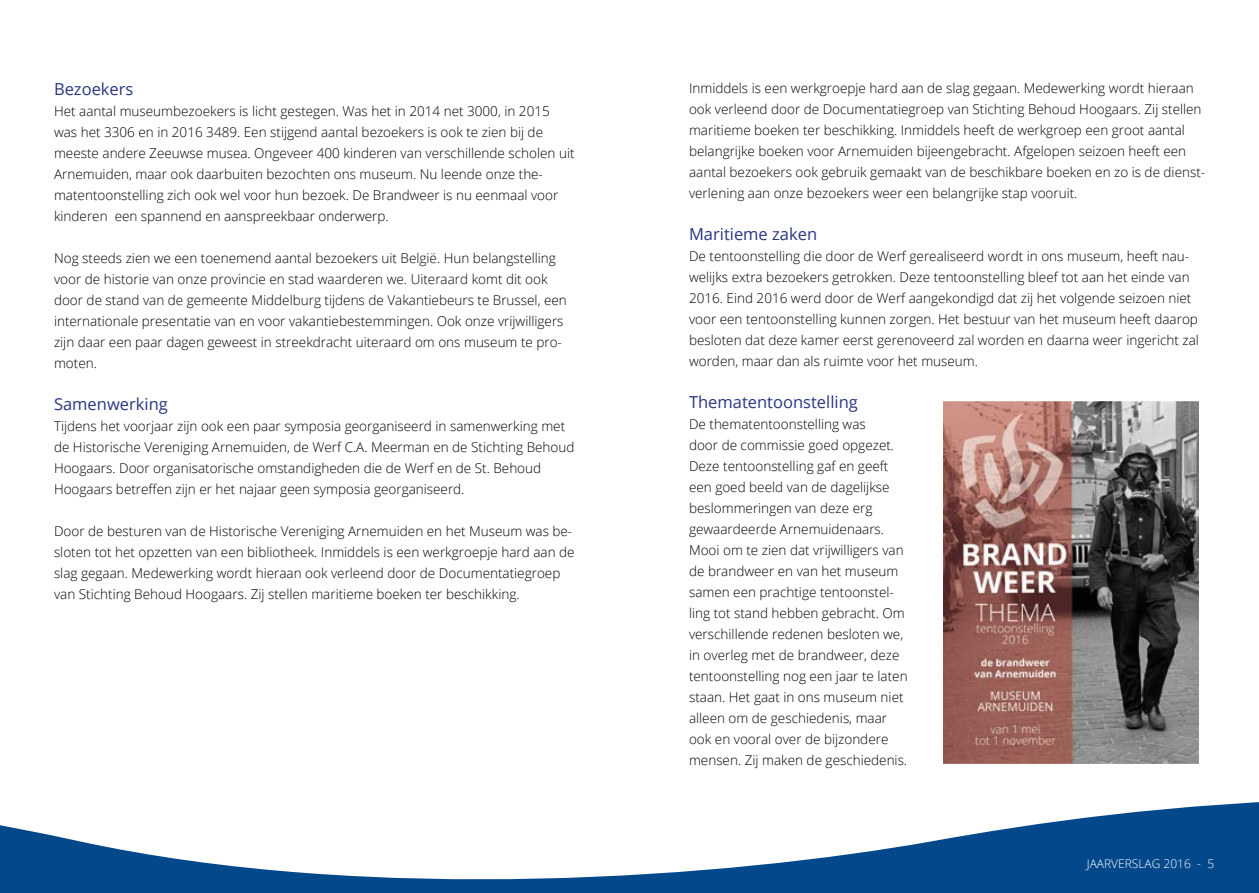
<style>
.page{position:relative;width:1259px;height:893px;background:#fff}
.page>*{position:absolute;margin:0;border:0;box-sizing:border-box;transform-origin:0 0}
.t1{font:16.5px "Open Sans";color:#283583}
.t2{font:300 13.5px/21px "Open Sans";color:#000}
.t3{font:300 12px "Open Sans";color:#fff}
</style>
<div class="page">
<svg style="left:0;top:802px;width:1259px;height:91px"></svg>
<img style="left:943px;top:402px;width:255px;height:361px">
<p class="t1" style="left:54px;top:78px;width:81px">Bezoekers</p>
<p class="t2" style="left:54px;top:101px;width:522px">Het aantal museumbezoekers is licht gestegen. Was het in 2014 net 3000, in 2015 was het 3306 en in 2016 3489. Een stijgend aantal bezoekers is ook te zien bij de meeste andere Zeeuwse musea. Ongeveer 400 kinderen van verschillende scholen uit Arnemuiden, maar ook daarbuiten bezochten ons museum. Nu leende onze the&shy;matentoonstelling zich ook wel voor hun bezoek. De Brandweer is nu eenmaal voor kinderen een spannend en aanspreekbaar onderwerp.</p>
<p class="t2" style="left:54px;top:248px;width:514px">Nog steeds zien we een toenemend aantal bezoekers uit België. Hun belangstelling voor de historie van onze provincie en stad waarderen we. Uiteraard komt dit ook door de stand van de gemeente Middelburg tijdens de Vakantiebeurs te Brussel, een internationale presentatie van en voor vakantiebestemmingen. Ook onze vrijwilligers zijn daar een paar dagen geweest in streekdracht uiteraard om ons museum te pro&shy;moten.</p>
<p class="t1" style="left:54px;top:393px;width:115px">Samenwerking</p>
<p class="t2" style="left:54px;top:416px;width:522px">Tijdens het voorjaar zijn ook een paar symposia georganiseerd in samenwerking met de Historische Vereniging Arnemuiden, de Werf C.A. Meerman en de Stichting Behoud Hoogaars. Door organisatorische omstandigheden die de Werf en de St. Behoud Hoogaars betreffen zijn er het najaar geen symposia georganiseerd.</p>
<p class="t2" style="left:54px;top:521px;width:522px">Door de besturen van de Historische Vereniging Arnemuiden en het Museum was be&shy;sloten tot het opzetten van een bibliotheek. Inmiddels is een werkgroepje hard aan de slag gegaan. Medewerking wordt hieraan ook verleend door de Documentatiegroep van Stichting Behoud Hoogaars. Zij stellen maritieme boeken ter beschikking.</p>
<p class="t2" style="left:689px;top:77px;width:517px">Inmiddels is een werkgroepje hard aan de slag gegaan. Medewerking wordt hieraan ook verleend door de Documentatiegroep van Stichting Behoud Hoogaars. Zij stellen maritieme boeken ter beschikking. Inmiddels heeft de werkgroep een groot aantal belangrijke boeken voor Arnemuiden bijeengebracht. Afgelopen seizoen heeft een aantal bezoekers ook gebruik gemaakt van de beschikbare boeken en zo is de dienst&shy;verlening aan onze bezoekers weer een belangrijke stap vooruit.</p>
<p class="t1" style="left:689px;top:223px;width:130px">Maritieme zaken</p>
<p class="t2" style="left:689px;top:245px;width:511px">De tentoonstelling die door de Werf gerealiseerd wordt in ons museum, heeft nau&shy;welijks extra bezoekers getrokken. Deze tentoonstelling bleef tot aan het einde van 2016. Eind 2016 werd door de Werf aangekondigd dat zij het volgende seizoen niet voor een tentoonstelling kunnen zorgen. Het bestuur van het museum heeft daarop besloten dat deze kamer eerst gerenoveerd zal worden en daarna weer ingericht zal worden, maar dan als ruimte voor het museum.</p>
<p class="t1" style="left:689px;top:391px;width:170px">Thematentoonstelling</p>
<p class="t2" style="left:689px;top:413px;width:220px">De thematentoonstelling was<br>door de commissie goed opgezet.<br>Deze tentoonstelling gaf en geeft een goed beeld van de dagelijkse beslommeringen van deze erg gewaardeerde Arnemuidenaars.<br>Mooi om te zien dat vrijwilligers van de brandweer en van het museum samen een prachtige tentoonstel&shy;ling tot stand hebben gebracht. Om verschillende redenen besloten we, in overleg met de brandweer, deze tentoonstelling nog een jaar te laten staan. Het gaat in ons museum niet alleen om de geschiedenis, maar ook en vooral over de bijzondere mensen. Zij maken de geschiedenis.</p>
<p class="t3" style="left:1086px;top:855px;width:129px">JAARVERSLAG 2016 - 5</p>
</div>
